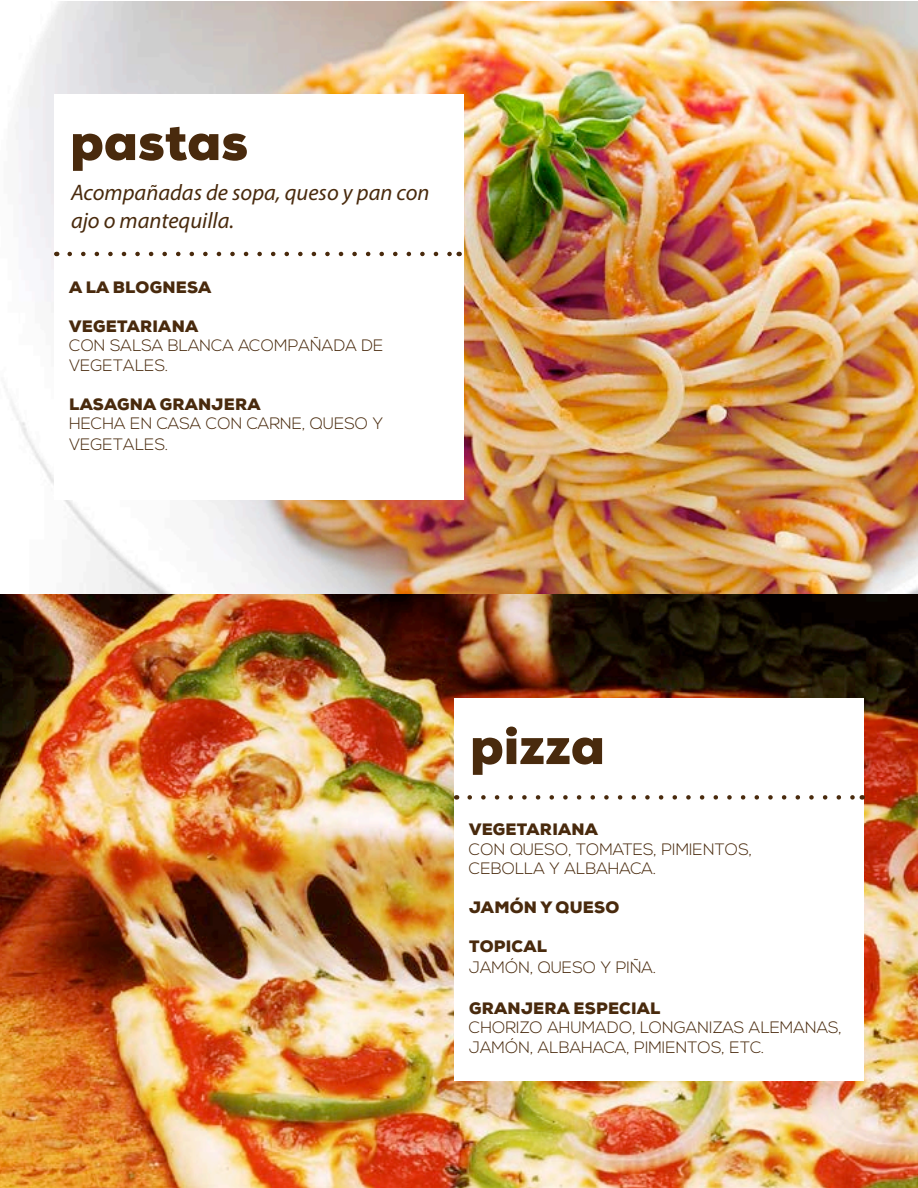
<style>
.page{position:relative;width:918px;height:1188px;background:#fff}
.page>*{position:absolute;margin:0;border:0;box-sizing:border-box;transform-origin:0 0}
.t1{font:900 52.5px "Nexa";color:#492a0d}
.t2{font:italic 22.5px/28.5px "Myriad Pro";color:#492a0d}
.t3{font:300 16.5px/19.5px "Nexa";color:#492a0d}
.t4{font:900 16.5px "Nexa";letter-spacing:.015em;color:#492a0d}
</style>
<div class="page">
<img style="left:0;top:593px;width:918px;height:595px">
<img style="left:4px;top:2px;width:914px;height:591px">
<div style="left:54px;top:94px;width:409px;height:406px;background:#fff"></div>
<div style="left:454px;top:698px;width:409px;height:383px;background:#fff"></div>
<svg style="left:70px;top:252px;width:382px;height:4px"></svg>
<svg style="left:470px;top:795px;width:385px;height:5px"></svg>
<h1 class="t1" style="left:70px;top:108px;width:179px">pastas</h1>
<h2 class="t2" style="left:71px;top:178px;width:360px">Acompañadas de sopa, queso y pan con ajo o mantequilla.</h2>
<p class="t4" style="left:69px;top:276px;width:144px">A LA BLOGNESA</p>
<p class="t4" style="left:69px;top:315px;width:131px">VEGETARIANA</p>
<p class="t3" style="left:69px;top:337px;width:316px">CON SALSA BLANCA ACOMPAÑADA DE<br>VEGETALES.</p>
<p class="t4" style="left:69px;top:393px;width:193px">LASAGNA GRANJERA</p>
<p class="t3" style="left:69px;top:414px;width:316px;line-height:21px">HECHA EN CASA CON CARNE, QUESO Y<br>VEGETALES.</p>
<h1 class="t1" style="left:470px;top:712px;width:136px">pizza</h1>
<p class="t4" style="left:469px;top:819px;width:131px">VEGETARIANA</p>
<p class="t3" style="left:469px;top:840px;width:285px">CON QUESO, TOMATES, PIMIENTOS,<br>CEBOLLA Y ALBAHACA.</p>
<p class="t4" style="left:469px;top:897px;width:152px">JAMÓN Y QUESO</p>
<p class="t4" style="left:469px;top:936px;width:79px">TOPICAL</p>
<p class="t3" style="left:469px;top:959px;width:189px">JAMÓN, QUESO Y PIÑA.</p>
<p class="t4" style="left:469px;top:998px;width:193px">GRANJERA ESPECIAL</p>
<p class="t3" style="left:469px;top:1019px;width:374px">CHORIZO AHUMADO, LONGANIZAS ALEMANAS,<br>JAMÓN, ALBAHACA, PIMIENTOS, ETC.</p>
</div>
